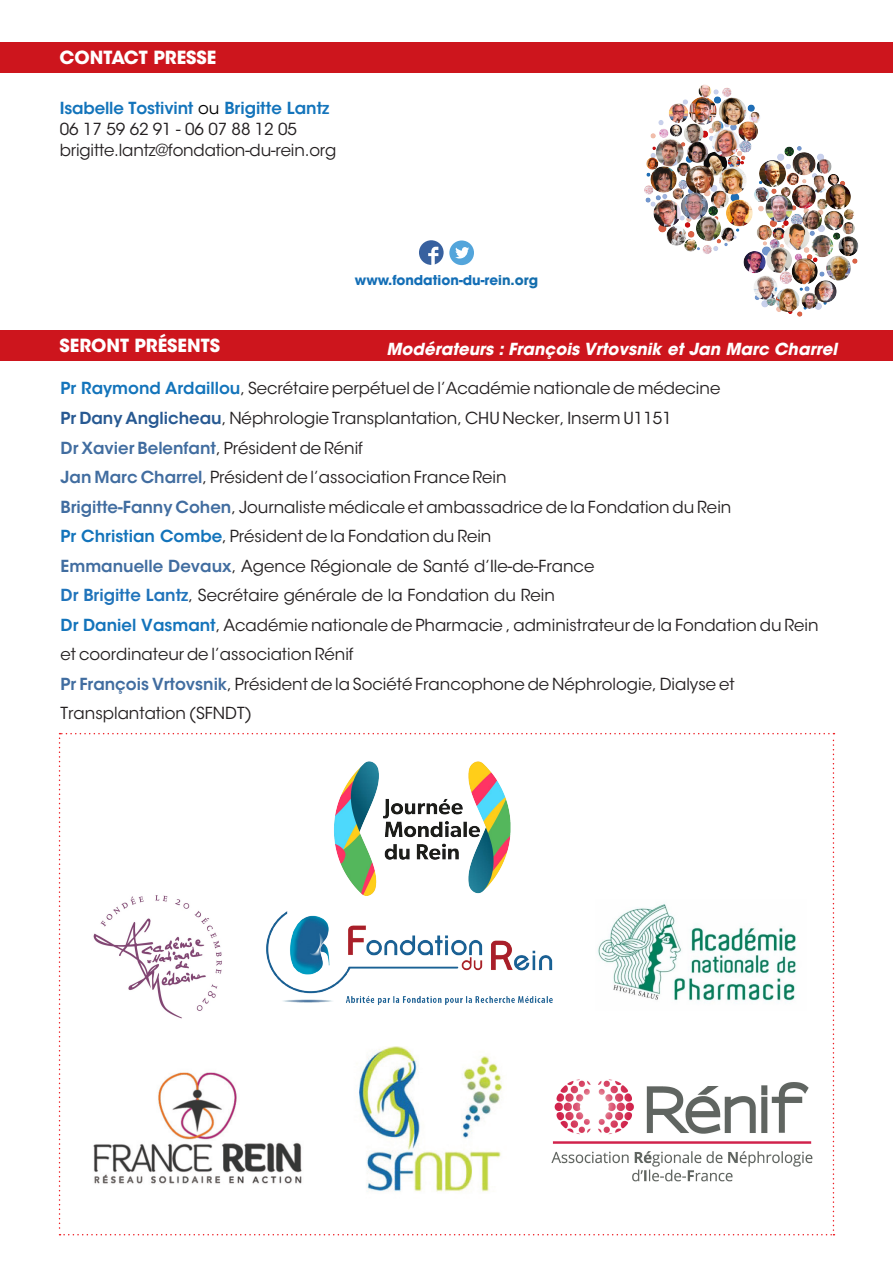
<style>
.page{position:relative;width:893px;height:1263px;background:#fff}
.page>*{position:absolute;margin:0;border:0;box-sizing:border-box;transform-origin:0 0}
.t1{font:700 18px "ITC Avant Garde Std";color:#fff}
.t2{font:16.5px/29.5px "ITC Avant Garde Std";color:#231f20}
.t3{font:italic 700 16.5px "ITC Avant Garde Std";color:#fff}
.t4{font:700 13.5px "Avant Garde";color:#136eb6}
.s1{font-weight:600;color:#1374bb}
.s2{color:#000}
.s3{color:#146ead}
.s4{font-weight:600;color:#275992}
.s5{font-weight:600;color:#416da0}
.s6{font-weight:600;color:#2074bb}
</style>
<div class="page">
<div style="left:0;top:43px;width:893px;height:30px;background:#cd151d"></div>
<div style="left:0;top:330px;width:893px;height:30px;background:#cd151d"></div>
<div style="left:419px;top:240px;width:25px;height:25px;background:#38619f;border-radius:50%"></div>
<svg style="left:428px;top:247px;width:10px;height:18px"></svg>
<div style="left:449px;top:240px;width:25px;height:25px;background:#53a5db;border-radius:50%"></div>
<svg style="left:455px;top:247px;width:14px;height:12px"></svg>
<svg style="left:59px;top:733px;width:775px;height:502px"></svg>
<img style="left:644px;top:84px;width:215px;height:233px">
<img style="left:534px;top:1063px;width:298px;height:133px">
<img style="left:76px;top:885px;width:157px;height:157px">
<img style="left:595px;top:900px;width:221px;height:114px">
<img style="left:251px;top:898px;width:328px;height:118px">
<img style="left:320px;top:733px;width:203px;height:196px">
<p class="t1" style="left:60px;top:46px;width:158px">CONTACT PRESSE</p>
<p class="t2" style="left:60px;top:98px;width:278px;line-height:21.1px"><span class="s1">Isabelle Tostivint</span> <span class="s2">ou</span> <span class="s1">Brigitte Lantz<br></span>06 17 59 62 91 - 06 07 88 12 05 brigitte.lantz@fondation-du-rein.org</p>
<p class="t1" style="left:60px;top:333px;width:162px">SERONT PRÉSENTS</p>
<p class="t4" style="left:355px;top:271px;width:185px">www.fondation-du-re<span class="s3">in.org</span></p>
<p class="t3" style="left:386px;top:338px;width:452px">Modérateurs : François Vrtovsnik et Jan Marc Charrel</p>
<p class="t2" style="left:61px;top:373px;width:759px"><span class="s1">Pr Raymond Ardaillou</span>, Secrétaire perpétuel de l’Académie nationale de médecine<br><span class="s4">Pr Dany Anglicheau</span>, Néphrologie Transplantation, CHU Necker, Inserm U1151<br><span class="s5">Dr Xavier Belenfant</span>, Président de Rénif<br><span class="s5">Jan Marc Charrel</span>, Président de l’association France Rein<br><span class="s5">Brigitte-Fanny Cohen</span>, Journaliste médicale et ambassadrice de la Fondation du Rein<br><span class="s1">Pr Christian Combe</span>, Président de la Fondation du Rein<br><span class="s5">Emmanuelle Devaux</span>, Agence Régionale de Santé d’Ile-de-France<br><span class="s6">Dr Brigitte Lantz</span>, Secrétaire générale de la Fondation du Rein<br><span class="s1">Dr Daniel Vasmant</span>, Académie nationale de Pharmacie , administrateur de la Fondation du Rein et coordinateur de l’association Rénif<br><span class="s5">Pr François Vrtovsnik</span>, Président de la Société Francophone de Néphrologie, Dialyse et Transplantation (SFNDT)</p>
</div>
